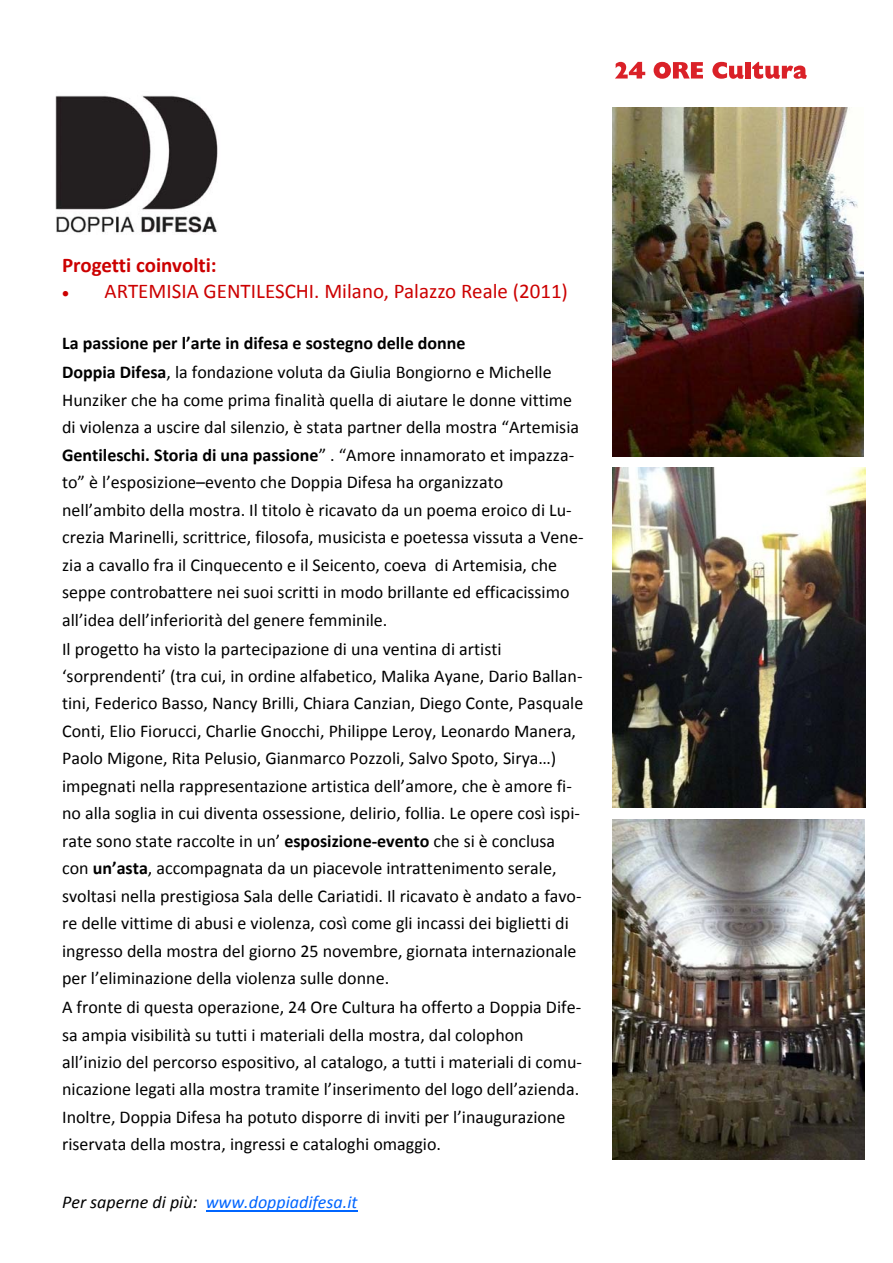
<style>
.page{position:relative;width:893px;height:1263px;background:#fff}
.page>*{position:absolute;margin:0;border:0;box-sizing:border-box;transform-origin:0 0}
.t1{font:21px "Calibri";color:#c00}
.t2{font:700 21px "Calibri";color:#c00}
.t3{font:18px/27.6px "Calibri";color:#000}
.t4{font:italic 18px "Calibri";color:#0065ff}
.s1{font-weight:700}
.s2{color:#000}
</style>
<div class="page">
<svg style="left:615px;top:62px;width:30px;height:17px"></svg>
<svg style="left:653px;top:62px;width:50px;height:17px"></svg>
<svg style="left:712px;top:62px;width:31px;height:17px"></svg>
<div style="left:745px;top:62px;width:5px;height:17px;background:#da2128"></div>
<svg style="left:752px;top:62px;width:55px;height:17px"></svg>
<img style="left:55px;top:95px;width:163px;height:138px">
<hr style="left:206px;top:1210px;width:151px;height:2px;background:#0065ff">
<img style="left:612px;top:819px;width:252px;height:340px">
<img style="left:612px;top:467px;width:253px;height:340px">
<img style="left:612px;top:108px;width:251px;height:348px">
<p class="t2" style="left:62px;top:256px;width:156px">Progetti coinvolti:</p>
<p class="t1" style="left:62px;top:282px;width:507px">• ARTEMISIA GENTILESCHI. Milano, Palazzo Reale (2011)</p>
<p class="t3" style="left:62px;top:331px;width:523px"><span class="s1">La passione per l’arte in difesa e sostegno delle donne<br>Doppia Difesa</span>, la fondazione voluta da Giulia Bongiorno e Michelle Hunziker che ha come prima finalità quella di aiutare le donne vittime di violenza a uscire dal silenzio, è stata partner della mostra “Artemisia <span class="s1">Gentileschi. Storia di una passione</span>” . “Amore innamorato et impazza‐ to” è l’esposizione–evento che Doppia Difesa ha organizzato nell’ambito della mostra. Il titolo è ricavato da un poema eroico di Lu‐ crezia Marinelli, scrittrice, filosofa, musicista e poetessa vissuta a Vene‐ zia a cavallo fra il Cinquecento e il Seicento, coeva di Artemisia, che seppe controbattere nei suoi scritti in modo brillante ed efficacissimo all’idea dell’inferiorità del genere femminile.<br>Il progetto ha visto la partecipazione di una ventina di artisti ‘sorprendenti’ (tra cui, in ordine alfabetico, Malika Ayane, Dario Ballan‐ tini, Federico Basso, Nancy Brilli, Chiara Canzian, Diego Conte, Pasquale Conti, Elio Fiorucci, Charlie Gnocchi, Philippe Leroy, Leonardo Manera, Paolo Migone, Rita Pelusio, Gianmarco Pozzoli, Salvo Spoto, Sirya…) impegnati nella rappresentazione artistica dell’amore, che è amore fi‐ no alla soglia in cui diventa ossessione, delirio, follia. Le opere così ispi‐ rate sono state raccolte in un’ <span class="s1">esposizione‐evento</span> che si è conclusa con <span class="s1">un’asta</span>, accompagnata da un piacevole intrattenimento serale, svoltasi nella prestigiosa Sala delle Cariatidi. Il ricavato è andato a favo‐ re delle vittime di abusi e violenza, così come gli incassi dei biglietti di ingresso della mostra del giorno 25 novembre, giornata internazionale per l’eliminazione della violenza sulle donne.<br>A fronte di questa operazione, 24 Ore Cultura ha offerto a Doppia Dife‐ sa ampia visibilità su tutti i materiali della mostra, dal colophon all’inizio del percorso espositivo, al catalogo, a tutti i materiali di comu‐ nicazione legati alla mostra tramite l’inserimento del logo dell’azienda.<br>Inoltre, Doppia Difesa ha potuto disporre di inviti per l’inaugurazione riservata della mostra, ingressi e cataloghi omaggio.</p>
<p class="t4" style="left:62px;top:1195px;width:297px"><span class="s2">Per saperne di più:</span> www.doppiadifesa.it</p>
</div>
